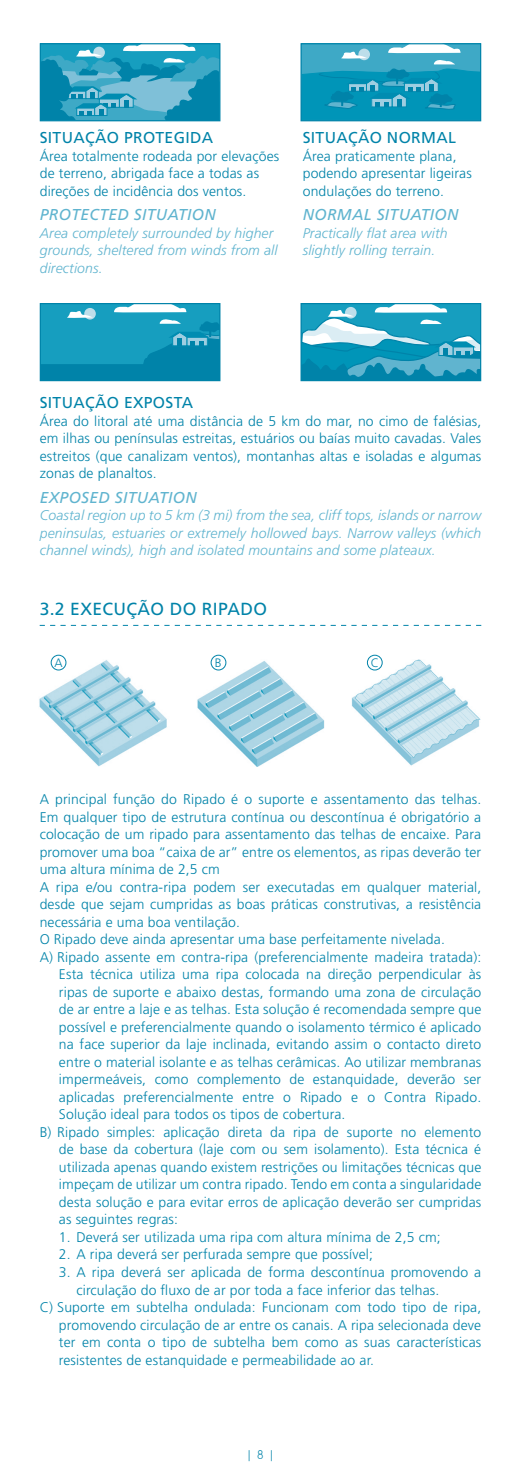
<style>
.page{position:relative;width:521px;height:1474px;background:#fff}
.page>*{position:absolute;margin:0;border:0;box-sizing:border-box;transform-origin:0 0}
.t1{font:17.5px "Frutiger";letter-spacing:.02em;color:#0083a9}
.t2{font:italic 15.75px "Frutiger";letter-spacing:.02em;color:#60b4cf}
.t3{font:15.75px "Frutiger";letter-spacing:.02em;color:#0083a9}
.t4{font:300 14px/17.5px "Frutiger";letter-spacing:.01em;color:#0083a9}
.t5{font:italic 300 14px/17.5px "Frutiger";letter-spacing:.01em;color:#60b4cf}
.t6{font:300 12.25px "Frutiger";color:#0083a9}
.t7{font:10.5px "Y2 K Neophyte";color:#0083a9}
</style>
<div class="page">
<svg style="left:40px;top:625px;width:441px;height:1px"></svg>
<img style="left:39px;top:659px;width:441px;height:107px">
<div style="left:51px;top:655px;width:15px;height:15px;border:1px solid #0083a9;border-radius:50%"></div>
<div style="left:211px;top:655px;width:15px;height:15px;border:1px solid #0083a9;border-radius:50%"></div>
<div style="left:367px;top:655px;width:15px;height:15px;border:1px solid #0083a9;border-radius:50%"></div>
<svg style="left:302px;top:45px;width:177px;height:74px;background:#29a1c0"></svg>
<div style="left:300px;top:43px;width:181px;height:78px;border:1px solid #0083a9"></div>
<svg style="left:42px;top:45px;width:176px;height:74px;background:#39a3c1"></svg>
<div style="left:40px;top:43px;width:180px;height:78px;border:1px solid #0083a9"></div>
<svg style="left:302px;top:305px;width:177px;height:74px;background:#41abc6"></svg>
<div style="left:300px;top:303px;width:181px;height:78px;border:1px solid #0083a9"></div>
<svg style="left:42px;top:305px;width:176px;height:74px;background:#1d9bbb"></svg>
<div style="left:177px;top:338px;width:5px;height:8px;background:#0083a9"></div>
<div style="left:40px;top:303px;width:180px;height:78px;border:1px solid #0083a9"></div>
<p class="t3" style="left:40px;top:128px;width:175px">SITUAÇÃO PROTEGIDA</p>
<p class="t4" style="left:40px;top:147px;width:241px">Área totalmente rodeada por elevações de terreno, abrigada face a todas as direções de incidência dos ventos.</p>
<p class="t2" style="left:40px;top:206px;width:178px">PROTECTED SITUATION</p>
<p class="t5" style="left:40px;top:224px;width:239px">Area completely surrounded by higher grounds, sheltered from winds from all directions.</p>
<p class="t3" style="left:303px;top:128px;width:155px">SITUAÇÃO NORMAL</p>
<p class="t4" style="left:303px;top:147px;width:171px">Área praticamente plana, podendo apresentar ligeiras ondulações do terreno.</p>
<p class="t2" style="left:303px;top:206px;width:157px">NORMAL SITUATION</p>
<p class="t5" style="left:303px;top:224px;width:146px">Practically flat area with slightly rolling terrain.</p>
<p class="t3" style="left:40px;top:393px;width:155px">SITUAÇÃO EXPOSTA</p>
<p class="t4" style="left:40px;top:412px;width:443px;text-align:justify">Área do litoral até uma distância de 5 km do mar, no cimo de falésias, em ilhas ou penínsulas estreitas, estuários ou baías muito cavadas. Vales estreitos (que canalizam ventos), montanhas altas e isoladas e algumas zonas de planaltos.</p>
<p class="t2" style="left:40px;top:488px;width:159px">EXPOSED SITUATION</p>
<p class="t5" style="left:40px;top:506px;width:443px;text-align:justify">Coastal region up to 5 km (3 mi) from the sea, cliff tops, islands or narrow peninsulas, estuaries or extremely hollowed bays. Narrow valleys (which channel winds), high and isolated mountains and some plateaux.</p>
<p class="t1" style="left:40px;top:599px;width:229px">3.2 EXECUÇÃO DO RIPADO</p>
<p class="t6" style="left:54px;top:656px;width:10px">A</p>
<p class="t6" style="left:215px;top:656px;width:8px">B</p>
<p class="t6" style="left:371px;top:656px;width:10px">C</p>
<p class="t4" style="left:40px;top:790px;width:443px">A principal função do Ripado é o suporte e assentamento das telhas.</p>
<p class="t4" style="left:40px;top:808px;width:443px">Em qualquer tipo de estrutura contínua ou descontínua é obrigatório a</p>
<p class="t4" style="left:40px;top:825px;width:443px">colocação de um ripado para assentamento das telhas de encaixe. Para</p>
<p class="t4" style="left:40px;top:843px;width:443px">promover uma boa “caixa de ar” entre os elementos, as ripas deverão ter</p>
<p class="t4" style="left:40px;top:860px;width:182px">uma altura mínima de 2,5 cm</p>
<p class="t4" style="left:40px;top:878px;width:443px">A ripa e/ou contra-ripa podem ser executadas em qualquer material,</p>
<p class="t4" style="left:40px;top:895px;width:443px">desde que sejam cumpridas as boas práticas construtivas, a resistência</p>
<p class="t4" style="left:40px;top:913px;width:202px">necessária e uma boa ventilação.</p>
<p class="t4" style="left:40px;top:930px;width:407px">O Ripado deve ainda apresentar uma base perfeitamente nivelada.</p>
<p class="t4" style="left:40px;top:948px;width:443px">A) Ripado assente em contra-ripa (preferencialmente madeira tratada):</p>
<p class="t4" style="left:59px;top:965px;width:424px">Esta técnica utiliza uma ripa colocada na direção perpendicular às</p>
<p class="t4" style="left:59px;top:983px;width:424px">ripas de suporte e abaixo destas, formando uma zona de circulação</p>
<p class="t4" style="left:59px;top:1000px;width:424px">de ar entre a laje e as telhas. Esta solução é recomendada sempre que</p>
<p class="t4" style="left:59px;top:1018px;width:424px">possível e preferencialmente quando o isolamento térmico é aplicado</p>
<p class="t4" style="left:59px;top:1035px;width:424px">na face superior da laje inclinada, evitando assim o contacto direto</p>
<p class="t4" style="left:59px;top:1053px;width:424px">entre o material isolante e as telhas cerâmicas. Ao utilizar membranas</p>
<p class="t4" style="left:59px;top:1070px;width:424px">impermeáveis, como complemento de estanquidade, deverão ser</p>
<p class="t4" style="left:59px;top:1088px;width:424px">aplicadas preferencialmente entre o Ripado e o Contra Ripado.</p>
<p class="t4" style="left:59px;top:1105px;width:288px">Solução ideal para todos os tipos de cobertura.</p>
<p class="t4" style="left:40px;top:1123px;width:443px">B) Ripado simples: aplicação direta da ripa de suporte no elemento</p>
<p class="t4" style="left:59px;top:1140px;width:424px">de base da cobertura (laje com ou sem isolamento). Esta técnica é</p>
<p class="t4" style="left:59px;top:1158px;width:424px">utilizada apenas quando existem restrições ou limitações técnicas que</p>
<p class="t4" style="left:59px;top:1175px;width:424px">impeçam de utilizar um contra ripado. Tendo em conta a singularidade</p>
<p class="t4" style="left:59px;top:1193px;width:424px">desta solução e para evitar erros de aplicação deverão ser cumpridas</p>
<p class="t4" style="left:59px;top:1210px;width:121px">as seguintes regras:</p>
<p class="t4" style="left:59px;top:1228px;width:383px">1. Deverá ser utilizada uma ripa com altura mínima de 2,5 cm;</p>
<p class="t4" style="left:59px;top:1245px;width:315px">2. A ripa deverá ser perfurada sempre que possível;</p>
<p class="t4" style="left:59px;top:1263px;width:424px">3. A ripa deverá ser aplicada de forma descontínua promovendo a</p>
<p class="t4" style="left:76px;top:1280px;width:364px">circulação do fluxo de ar por toda a face inferior das telhas.</p>
<p class="t4" style="left:40px;top:1298px;width:443px">C) Suporte em subtelha ondulada: Funcionam com todo tipo de ripa,</p>
<p class="t4" style="left:59px;top:1315px;width:424px">promovendo circulação de ar entre os canais. A ripa selecionada deve</p>
<p class="t4" style="left:59px;top:1333px;width:424px">ter em conta o tipo de subtelha bem como as suas características</p>
<p class="t4" style="left:59px;top:1350px;width:317px">resistentes de estanquidade e permeabilidade ao ar.</p>
<p class="t7" style="left:249px;top:1447px;width:25px">| 8 |</p>
</div>
